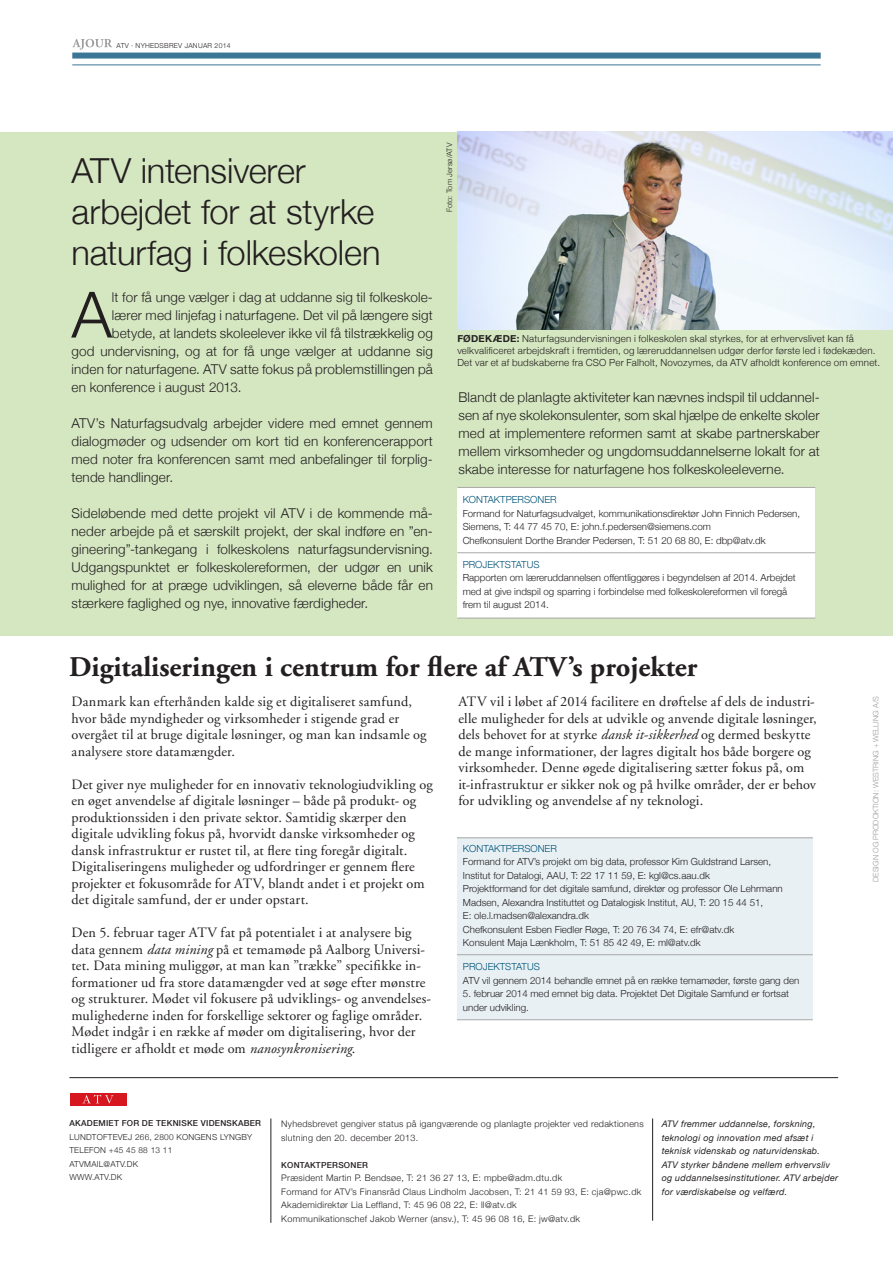
<style>
.page{position:relative;width:893px;height:1263px;background:#fff}
.page>*{position:absolute;margin:0;border:0;box-sizing:border-box;transform-origin:0 0}
.t1{font:300 63.9px "Helvetica Neue";color:#231f20}
.t2{font:300 34.5px/41.4px "Helvetica Neue";letter-spacing:-.005em;color:#231f20}
.t3{font:700 28.5px "Adobe Garamond";color:#231f20}
.t4{font:14.25px/16.5px "Adobe Garamond";letter-spacing:.01em;color:#231f20}
.t5{font:300 13.5px/18px "Helvetica Neue";letter-spacing:.01em;color:#231f20;text-align:justify}
.t6{font:300 9.75px/13.5px "Helvetica Neue";color:#231f20}
.t7{font:300 9.75px/12px "Helvetica Neue";letter-spacing:.025em;color:#231f20}
.t8{font:300 9.75px "Helvetica Neue";color:#005377}
.t9{font:300 9px/13.5px "Helvetica Neue";letter-spacing:.03em;color:#231f20}
.t10{font:italic 9px/13.5px "Helvetica Neue";letter-spacing:.03em;color:#231f20}
.t11{font:300 8.25px/13.5px "Helvetica Neue";letter-spacing:.03em;color:#231f20}
.t12{font:500 8.25px "Helvetica Neue";letter-spacing:.03em;color:#231f20}
.t13{font:300 7.5px "Helvetica Neue";color:#9d9d9e}
.t14{font:300 7.5px "Helvetica Neue";letter-spacing:.025em;color:#231f20}
.t15{font:300 6.9px "Helvetica Neue";letter-spacing:.04em;color:#231f20}
.s1{font-weight:700}
.s2{font-style:italic}
</style>
<div class="page">
<div style="left:0;top:132px;width:893px;height:504px;background:#d5e7c1"></div>
<hr style="left:72px;top:65px;width:749px;height:1px;background:#3b7695">
<div style="left:72px;top:53px;width:749px;height:6px;background:#3b7695"></div>
<svg style="left:72px;top:39px;width:40px;height:11px"></svg>
<hr style="left:69px;top:1077px;width:769px;height:1px;background:#231f20">
<div style="left:70px;top:1093px;width:56px;height:12px;background:#d7171f"></div>
<svg style="left:83px;top:1095px;width:30px;height:8px"></svg>
<hr style="left:652px;top:1118px;width:1px;height:103px;background:#231f20">
<hr style="left:271px;top:1118px;width:1px;height:105px;background:#231f20">
<div style="left:457px;top:487px;width:358px;height:130px;background:#fff"></div>
<hr style="left:457px;top:618px;width:358px;height:1px;background:#aaa8a8">
<hr style="left:457px;top:552px;width:358px;height:1px;background:#aaa8a8">
<hr style="left:457px;top:487px;width:358px;height:1px;background:#aaa8a8">
<img style="left:457px;top:132px;width:436px;height:198px">
<div style="left:457px;top:838px;width:356px;height:182px;background:#e8f0f4"></div>
<hr style="left:457px;top:837px;width:356px;height:1px;background:#aaa8a8">
<hr style="left:457px;top:1019px;width:356px;height:1px;background:#aaa8a8">
<hr style="left:457px;top:954px;width:356px;height:1px;background:#aaa8a8">
<p class="t15" style="left:117px;top:40px;width:116px">ATV · NYHEDSBREV JANUAR 2014</p>
<h2 class="t2" style="left:72px;top:148px;width:311px">ATV intensiverer arbejdet for at styrke naturfag i folkeskolen</h2>
<h1 class="t1" style="left:72px;top:263px;width:42px">A</h1>
<p class="t5" style="left:112px;top:287px;width:323px">lt for få unge vælger i dag at uddanne sig til folkeskole-</p>
<p class="t5" style="left:112px;top:305px;width:323px">lærer med linjefag i naturfagene. Det vil på længere sigt</p>
<p class="t5" style="left:112px;top:323px;width:323px">betyde, at landets skoleelever ikke vil få tilstrækkelig og</p>
<p class="t5" style="left:72px;top:341px;width:363px">god undervisning, og at for få unge vælger at uddanne sig</p>
<p class="t5" style="left:72px;top:359px;width:363px">inden for naturfagene. ATV satte fokus på problemstillingen på</p>
<p class="t5" style="left:72px;top:377px;width:172px">en konference i august 2013.</p>
<p class="t5" style="left:72px;top:413px;width:363px">ATV’s Naturfagsudvalg arbejder videre med emnet gennem dialogmøder og udsender om kort tid en konferencerapport med noter fra konferencen samt med anbefalinger til forplig&shy;tende handlinger.</p>
<p class="t5" style="left:72px;top:503px;width:363px">Sideløbende med dette projekt vil ATV i de kommende må&shy;neder arbejde på et særskilt projekt, der skal indføre en ”en&shy;gineering”-tankegang i folkeskolens naturfagsundervisning.<br>Udgangspunktet er folkeskolereformen, der udgør en unik mulighed for at præge udviklingen, så eleverne både får en stærkere faglighed og nye, innovative færdigheder.</p>
<p class="t14" style="left:443px;top:212px;width:71px;rotate:-90deg">Foto: Tom Jersø/ATV</p>
<p class="t7" style="left:457px;top:332px;width:424px"><span class="s1">FØDEKÆDE:</span> Naturfagsundervisningen i folkeskolen skal styrkes, for at erhvervslivet kan få velkvalificeret arbejdskraft i fremtiden, og læreruddannelsen udgør derfor første led i fødekæden.<br>Det var et af budskaberne fra CSO Per Falholt, Novozymes, da ATV afholdt konference om emnet.</p>
<p class="t5" style="left:458px;top:387px;width:363px">Blandt de planlagte aktiviteter kan nævnes indspil til uddannel&shy;sen af nye skolekonsulenter, som skal hjælpe de enkelte skoler med at implementere reformen samt at skabe partnerskaber mellem virksomheder og ungdomsuddannelserne lokalt for at skabe interesse for naturfagene hos folkeskoleeleverne.</p>
<p class="t8" style="left:463px;top:492px;width:95px">KONTAKTPERSONER</p>
<p class="t6" style="left:463px;top:506px;width:339px">Formand for Naturfagsudvalget, kommunikationsdirektør John Finnich Pedersen,<br>Siemens, T: 44 77 45 70, E: john.f.pedersen@siemens.com<br>Chefkonsulent Dorthe Brander Pedersen, T: 51 20 68 80, E: dbp@atv.dk</p>
<p class="t8" style="left:463px;top:557px;width:78px">PROJEKTSTATUS</p>
<p class="t6" style="left:463px;top:571px;width:335px">Rapporten om læreruddannelsen offentliggøres i begyndelsen af 2014. Arbejdet med at give indspil og sparring i forbindelse med folkeskolereformen vil foregå frem til august 2014.</p>
<h3 class="t3" style="left:69px;top:651px;width:630px">Digitaliseringen i centrum for flere af ATV’s projekter</h3>
<p class="t4" style="left:72px;top:694px;width:357px">Danmark kan efterhånden kalde sig et digitaliseret samfund, hvor både myndigheder og virksomheder i stigende grad er overgået til at bruge digitale løsninger, og man kan indsamle og analysere store datamængder.</p>
<p class="t4" style="left:72px;top:776px;width:363px">Det giver nye muligheder for en innovativ teknologiudvikling og en øget anvendelse af digitale løsninger – både på produkt- og produktionssiden i den private sektor. Samtidig skærper den digitale udvikling fokus på, hvorvidt danske virksomheder og dansk infrastruktur er rustet til, at flere ting foregår digitalt.<br>Digitaliseringens muligheder og udfordringer er gennem flere projekter et fokusområde for ATV, blandt andet i et projekt om det digitale samfund, der er under opstart.</p>
<p class="t4" style="left:72px;top:925px;width:361px">Den 5. februar tager ATV fat på potentialet i at analysere big data gennem <span class="s2">data mining</span> på et temamøde på Aalborg Universi&shy;tet. Data mining muliggør, at man kan ”trække” specifikke in&shy;formationer ud fra store datamængder ved at søge efter mønstre og strukturer. Mødet vil fokusere på udviklings- og anvendelses&shy;mulighederne inden for forskellige sektorer og faglige områder.<br>Mødet indgår i en række af møder om digitalisering, hvor der tidligere er afholdt et møde om <span class="s2">nanosynkronisering</span>.</p>
<p class="t4" style="left:458px;top:694px;width:360px">ATV vil i løbet af 2014 facilitere en drøftelse af dels de industri&shy;elle muligheder for dels at udvikle og anvende digitale løsninger, dels behovet for at styrke <span class="s2">dansk it-sikkerhed</span> og dermed beskytte de mange informationer, der lagres digitalt hos både borgere og virksomheder. Denne øgede digitalisering sætter fokus på, om it-infrastruktur er sikker nok og på hvilke områder, der er behov for udvikling og anvendelse af ny teknologi.</p>
<p class="t8" style="left:463px;top:840px;width:95px">KONTAKTPERSONER</p>
<p class="t6" style="left:463px;top:854px;width:321px">Formand for ATV’s projekt om big data, professor Kim Guldstrand Larsen, Institut for Datalogi, AAU, T: 22 17 11 59, E: kgl@cs.aau.dk<br>Projektformand for det digitale samfund, direktør og professor Ole Lehrmann Madsen, Alexandra Instituttet og Datalogisk Institut, AU, T: 20 15 44 51,<br>E: ole.l.madsen@alexandra.dk<br>Chefkonsulent Esben Fiedler Røge, T: 20 76 34 74, E: efr@atv.dk<br>Konsulent Maja Lænkholm, T: 51 85 42 49, E: ml@atv.dk</p>
<p class="t8" style="left:463px;top:959px;width:78px">PROJEKTSTATUS</p>
<p class="t6" style="left:463px;top:973px;width:338px">ATV vil gennem 2014 behandle emnet på en række temamøder, første gang den</p>
<p class="t6" style="left:463px;top:986px;width:328px">5. februar 2014 med emnet big data. Projektet Det Digitale Samfund er fortsat under udvikling.</p>
<p class="t12" style="left:69px;top:1117px;width:193px">AKADEMIET FOR DE TEKNISKE VIDENSKABER</p>
<p class="t11" style="left:69px;top:1130px;width:184px">LUNDTOFTEVEJ 266, 2800 KONGENS LYNGBY<br>TELEFON +45 45 88 13 11<br>ATVMAIL@ATV.DK<br>WWW.ATV.DK</p>
<p class="t9" style="left:281px;top:1117px;width:364px">Nyhedsbrevet gengiver status på igangværende og planlagte projekter ved redaktionens slutning den 20. december 2013.</p>
<p class="t12" style="left:281px;top:1158px;width:88px">KONTAKTPERSONER</p>
<p class="t9" style="left:281px;top:1171px;width:361px">Præsident Martin P. Bendsøe, T: 21 36 27 13, E: mpbe@adm.dtu.dk<br>Formand for ATV’s Finansråd Claus Lindholm Jacobsen, T: 21 41 59 93, E: cja@pwc.dk Akademidirektør Lia Leffland, T: 45 96 08 22, E: ll@atv.dk<br>Kommunikationschef Jakob Werner (ansv.), T: 45 96 08 16, E: jw@atv.dk</p>
<p class="t10" style="left:662px;top:1117px;width:178px">ATV fremmer uddannelse, forskning, teknologi og innovation med afsæt i teknisk videnskab og naturvidenskab.<br>ATV styrker båndene mellem erhvervsliv og uddannelsesinstitutioner. ATV arbejder for værdiskabelse og velfærd.</p>
<p class="t13" style="left:870px;top:882px;width:187px;rotate:-90deg">DESIGN OG PRODOKTION: WESTRING + WELLING A/S</p>
</div>
